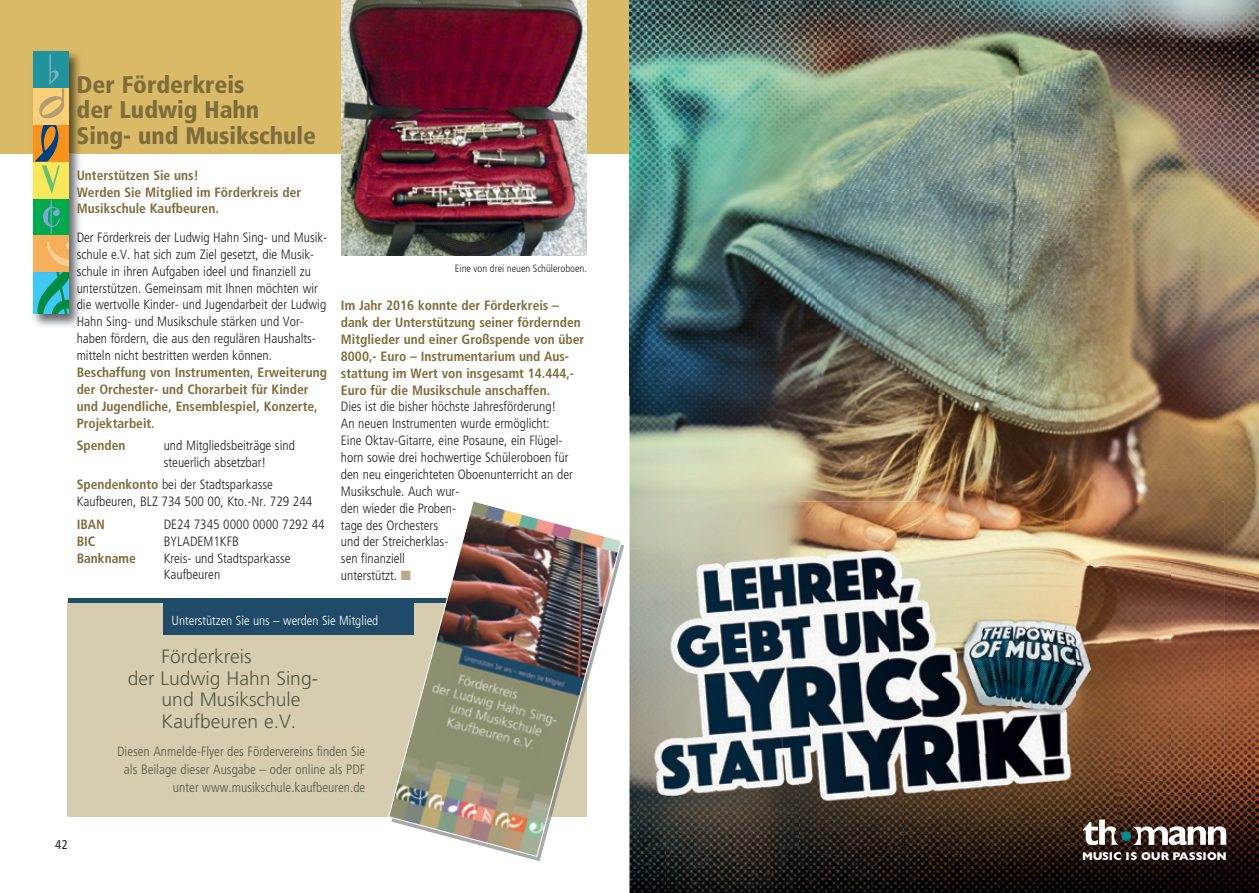
<style>
.page{position:relative;width:1259px;height:893px;background:#fff}
.page>*{position:absolute;margin:0;border:0;box-sizing:border-box;transform-origin:0 0}
.t1{font:900 condensed 24px/25.5px "Frutiger LT Pro";color:#7e6c3a}
.t2{font:300 19.35px "Frutiger";color:#545944}
.t3{font:300 condensed 13.5px/16.8px "Frutiger LT";color:#231f20}
.t4{font:700 condensed 13.5px/16.8px "Frutiger LT";color:#7e6c3a}
.t5{font:300 condensed 13.5px/18px "Frutiger LT";color:#545944;text-align:right}
.t6{font:300 condensed 13.05px "Frutiger LT";color:#fff}
.t7{font:condensed 12.75px "Frutiger LT";color:#231f20}
.t8{font:700 11.4px "Gill Sans";letter-spacing:-.005em;color:#fff}
.t9{font:300 condensed 10.5px "Frutiger LT";color:#231f20}
.s1{font-weight:700;color:#7e6c3a}
.s2{color:#b9ab8a}
</style>
<div class="page">
<div style="left:0;top:0;width:629px;height:154px;background:#dab967"></div>
<img style="left:629px;top:0;width:592px;height:395px">
<img style="left:1221px;top:0;width:38px;height:893px">
<img style="left:629px;top:395px;width:289px;height:153px">
<img style="left:918px;top:395px;width:303px;height:107px">
<img style="left:629px;top:548px;width:37px;height:345px">
<img style="left:666px;top:845px;width:555px;height:48px">
<img style="left:639px;top:502px;width:159px;height:343px">
<img style="left:798px;top:502px;width:426px;height:98px">
<img style="left:798px;top:600px;width:106px;height:245px">
<img style="left:1118px;top:600px;width:106px;height:219px">
<img style="left:904px;top:753px;width:214px;height:92px">
<img style="left:889px;top:567px;width:281px;height:186px">
<svg style="left:1083px;top:819px;width:143px;height:26px"></svg>
<img style="left:31px;top:51px;width:51px;height:276px">
<div style="left:33px;top:51px;width:35px;height:37px;background:#20939c"></div>
<div style="left:33px;top:125px;width:35px;height:37px;background:#f7931d"></div>
<div style="left:33px;top:199px;width:35px;height:36px;background:#00aa4d"></div>
<svg style="left:43px;top:200px;width:17px;height:34px"></svg>
<div style="left:33px;top:235px;width:35px;height:37px;background:#f6af5a"></div>
<svg style="left:47px;top:242px;width:21px;height:24px"></svg>
<div style="left:33px;top:162px;width:35px;height:37px;background:#fae85c"></div>
<svg style="left:35px;top:125px;width:25px;height:69px"></svg>
<div style="left:33px;top:272px;width:35px;height:42px;background:#40c7f4"></div>
<svg style="left:37px;top:272px;width:31px;height:42px"></svg>
<div style="left:33px;top:88px;width:35px;height:37px;background:#fbcf78"></div>
<svg style="left:39px;top:54px;width:25px;height:64px"></svg>
<div style="left:68px;top:601px;width:519px;height:215px;background:#d6ccaf"></div>
<div style="left:163px;top:599px;width:251px;height:36px;background:#1f4b68"></div>
<div style="left:68px;top:598px;width:519px;height:5px;background:#1f4b68"></div>
<img style="left:387px;top:502px;width:235px;height:356px">
<img style="left:342px;top:0;width:245px;height:255px">
<h1 class="t1" style="left:77px;top:72px;width:241px">Der Förderkreis<br>der Ludwig Hahn<br>Sing- und Musikschule</h1>
<p class="t4" style="left:77px;top:167px;width:226px">Unterstützen Sie uns!<br>Werden Sie Mitglied im Förderkreis der<br>Musikschule Kaufbeuren.</p>
<p class="t3" style="left:77px;top:229px;width:252px">Der Förderkreis der Ludwig Hahn Sing- und Musik&shy;schule e.V. hat sich zum Ziel gesetzt, die Musik&shy;schule in ihren Aufgaben ideel und finanziell zu unterstützen. Gemeinsam mit Ihnen möchten wir die wertvolle Kinder- und Jugendarbeit der Ludwig Hahn Sing- und Musikschule stärken und Vor&shy;haben fördern, die aus den regulären Haus halts&shy;mitteln nicht bestritten werden können.</p>
<p class="t4" style="left:77px;top:364px;width:252px">Beschaffung von Instru menten, Erweiterung der Orchester- und Chorarbeit für Kinder und Jugendliche, Ensemblespiel, Konzerte, Projektarbeit.</p>
<p class="t4" style="left:77px;top:437px;width:50px">Spenden</p>
<p class="t3" style="left:164px;top:437px;width:133px">und Mitgliedsbeiträge sind steuerlich absetzbar!</p>
<p class="t3" style="left:77px;top:477px;width:237px"><span class="s1">Spendenkonto</span> bei der Stadtsparkasse<br>Kaufbeuren, BLZ 734 500 00, Kto.-Nr. 729 244</p>
<p class="t4" style="left:77px;top:516px;width:30px">IBAN</p>
<p class="t3" style="left:164px;top:516px;width:162px">DE24 7345 0000 0000 7292 44</p>
<p class="t4" style="left:77px;top:533px;width:20px">BIC</p>
<p class="t3" style="left:164px;top:533px;width:77px">BYLADEM1KFB</p>
<p class="t4" style="left:77px;top:549px;width:61px">Bankname</p>
<p class="t3" style="left:164px;top:550px;width:128px">Kreis- und Stadtsparkasse<br>Kaufbeuren</p>
<p class="t6" style="left:172px;top:613px;width:208px">Unterstützen Sie uns – werden Sie Mitglied</p>
<h2 class="t2" style="left:162px;top:645px;width:92px">Förderkreis</h2>
<h2 class="t2" style="left:128px;top:667px;width:192px">der Ludwig Hahn Sing-</h2>
<h2 class="t2" style="left:162px;top:689px;width:140px">und Musikschule</h2>
<h2 class="t2" style="left:162px;top:710px;width:136px">Kaufbeuren e.V.</h2>
<p class="t5" style="left:117px;top:743px;width:250px">Diesen Anmelde-Flyer des Fördervereins finden Sie als Beilage dieser Ausgabe – oder online als PDF unter www.musikschule.kaufbeuren.de</p>
<p class="t9" style="left:455px;top:262px;width:134px">Eine von drei neuen Schüleroboen.</p>
<p class="t4" style="left:341px;top:297px;width:245px">Im Jahr 2016 konnte der Förderkreis – dank der Unterstützung seiner fördernden Mitglieder und einer Großspende von über 8000,- Euro – Instrumentarium und Aus&shy;stattung im Wert von insgesamt 14.444,- Euro für die Musikschule anschaffen.</p>
<p class="t3" style="left:341px;top:398px;width:233px">Dies ist die bisher höchste Jahresförderung!<br>An neuen Instrumenten wurde ermöglicht:<br>Eine Oktav-Gitarre, eine Posaune, ein Flügel&shy;horn sowie drei hochwertige Schüleroboen für den neu eingerichteten Oboenunterricht an der<br>Musikschule. Auch wur-<br>den wieder die Proben-<br>tage des Orchesters<br>und der Streicherklas-<br>sen finanziell<br>unterstützt. <span class="s2">■</span></p>
<p class="t7" style="left:55px;top:837px;width:14px">42</p>
<p class="t8" style="left:1082px;top:847px;width:146px">MUSIC IS OUR PASSION</p>
</div>
